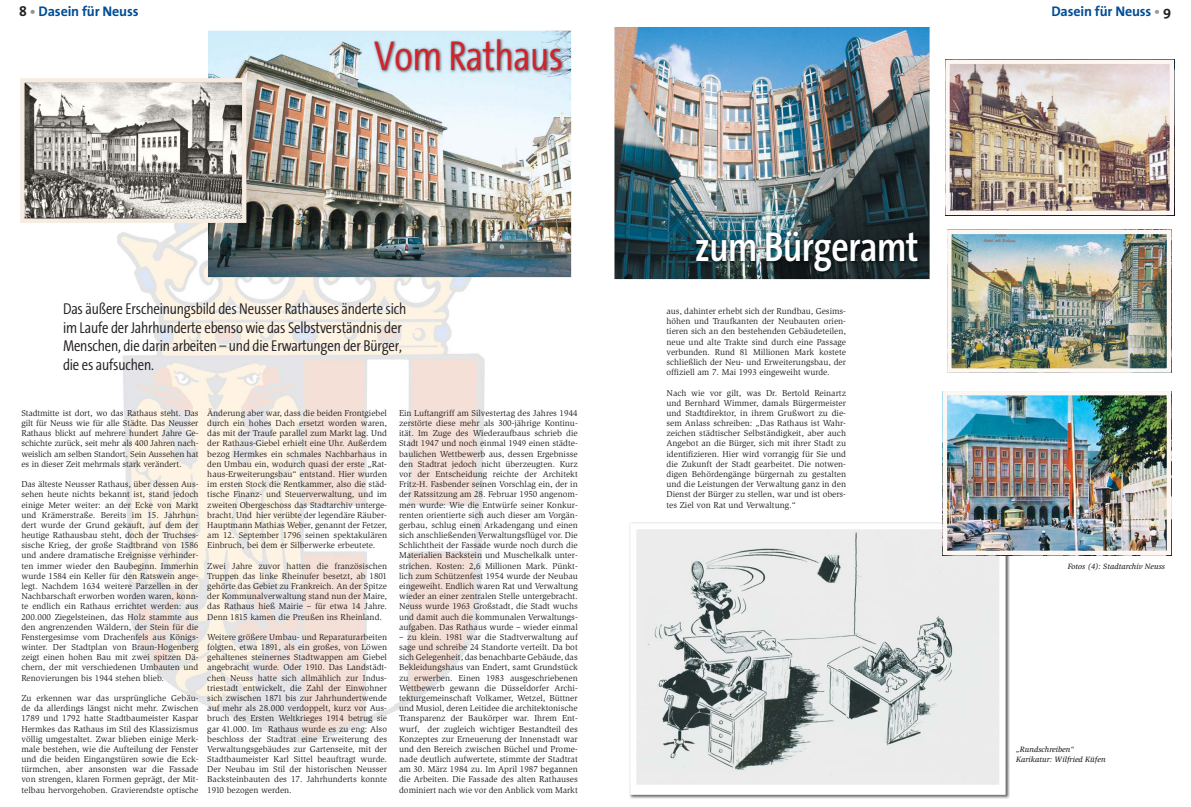
<style>
.page{position:relative;width:1191px;height:807px;background:#fff}
.page>*{position:absolute;margin:0;border:0;box-sizing:border-box;transform-origin:0 0}
.t1{font:600 42px "The Sans Cd LF";letter-spacing:-.01em;color:#fff}
.t2{font:300 42px "The Sans Cd LF";letter-spacing:-.01em;color:#d2232a}
.t3{font:300 15.75px/18.9px "The Sans Cd LF";letter-spacing:-.01em;color:#231f20}
.t4{font:700 14px "The Sans";letter-spacing:-.01em;color:#004e96}
.t5{font:8.75px/10.2px "Slimbach";color:#231f20;text-align:justify}
.t6{font:italic 500 7.88px/10.2px "Slimbach";color:#231f20}
.s1{color:#231f20}
.s2{color:#919396}
.s3{color:#999b9e}
</style>
<div class="page">
<img style="left:117px;top:223px;width:92px;height:484px">
<img style="left:209px;top:277px;width:185px;height:466px">
<img style="left:394px;top:277px;width:92px;height:435px">
<img style="left:208px;top:31px;width:363px;height:246px">
<img style="left:614px;top:27px;width:315px;height:252px">
<img style="left:373px;top:38px;width:191px;height:36px">
<img style="left:695px;top:230px;width:226px;height:45px">
<img style="left:945px;top:60px;width:229px;height:155px">
<img style="left:629px;top:522px;width:381px;height:276px">
<svg style="left:630px;top:523px;width:375px;height:271px;background:#d4d7d7"></svg>
<img style="left:947px;top:229px;width:224px;height:143px">
<img style="left:942px;top:391px;width:229px;height:163px">
<svg style="left:20px;top:78px;width:226px;height:145px;background:#b2aea9"></svg>
<h3 class="t4" style="left:19px;top:4px;width:121px"><span class="s1">8</span> <span class="s2">•</span> Dasein für Neuss</h3>
<h3 class="t4" style="left:1051px;top:4px;width:121px">Dasein für Neuss <span class="s3">•</span> <span class="s1">9</span></h3>
<h1 class="t2" style="left:374px;top:40px;width:190px">Vom Rathaus</h1>
<h2 class="t3" style="left:63px;top:300px;width:345px">Das äußere Erscheinungsbild des Neusser Rathauses änderte sich im Laufe der Jahrhunderte ebenso wie das Selbstverständnis der Menschen, die darin arbeiten – und die Erwartungen der Bürger, die es aufsuchen.</h2>
<p class="t5" style="left:21px;top:408px;width:179px">Stadtmitte ist dort, wo das Rathaus steht. Das gilt für Neuss wie für alle Städte. Das Neusser Rathaus blickt auf mehrere hundert Jahre Ge&shy;schichte zurück, seit mehr als 400 Jahren nach&shy;weislich am selben Standort. Sein Aussehen hat es in dieser Zeit mehrmals stark verändert.</p>
<p class="t5" style="left:21px;top:479px;width:179px">Das älteste Neusser Rathaus, über dessen Aus&shy;sehen heute nichts bekannt ist, stand jedoch einige Meter weiter: an der Ecke von Markt und Krämerstraße. Bereits im 15. Jahrhun&shy;dert wurde der Grund gekauft, auf dem der heutige Rathausbau steht, doch der Truchses&shy;sische Krieg, der große Stadtbrand von 1586 und andere dramatische Ereignisse verhinder&shy;ten immer wieder den Baubeginn. Immerhin wurde 1584 ein Keller für den Ratswein ange&shy;legt. Nachdem 1634 weitere Parzellen in der Nachbarschaft erworben worden waren, konn&shy;te endlich ein Rathaus errichtet werden: aus 200.000 Ziegelsteinen, das Holz stammte aus den angrenzenden Wäldern, der Stein für die Fenstergesimse vom Drachenfels aus Königs&shy;winter. Der Stadtplan von Braun-Hogenberg zeigt einen hohen Bau mit zwei spitzen Dä&shy;chern, der mit verschiedenen Umbauten und Renovierungen bis 1944 stehen blieb.</p>
<p class="t5" style="left:21px;top:693px;width:179px">Zu erkennen war das ursprüngliche Gebäu&shy;de da allerdings längst nicht mehr. Zwischen 1789 und 1792 hatte Stadtbaumeister Kaspar Hermkes das Rathaus im Stil des Klassizismus völlig umgestaltet. Zwar blieben einige Merk&shy;male bestehen, wie die Aufteilung der Fenster und die beiden Eingangstüren sowie die Eck&shy;türmchen, aber ansonsten war die Fassade von strengen, klaren Formen geprägt, der Mit&shy;telbau hervorgehoben. Gravierendste optische</p>
<p class="t5" style="left:207px;top:408px;width:181px">Änderung aber war, dass die beiden Frontgiebel durch ein hohes Dach ersetzt worden waren, das mit der Traufe parallel zum Markt lag. Und der Rathaus-Giebel erhielt eine Uhr. Außerdem bezog Hermkes ein schmales Nachbarhaus in den Umbau ein, wodurch quasi der erste „Rat&shy;haus-Erweiterungsbau“ entstand. Hier wurden im ersten Stock die Rentkammer, also die städ&shy;tische Finanz- und Steuerverwaltung, und im zweiten Obergeschoss das Stadtarchiv unterge&shy;bracht. Und hier verübte der legendäre Räuber-Hauptmann Mathias Weber, genannt der Fetzer, am 12. September 1796 seinen spektakulären Einbruch, bei dem er Silberwerke erbeutete.</p>
<p class="t5" style="left:207px;top:561px;width:181px">Zwei Jahre zuvor hatten die französischen Truppen das linke Rheinufer besetzt, ab 1801 gehörte das Gebiet zu Frankreich. An der Spitze der Kommunalverwaltung stand nun der Maire, das Rathaus hieß Mairie – für etwa 14 Jahre.<br>Denn 1815 kamen die Preußen ins Rheinland.</p>
<p class="t5" style="left:207px;top:632px;width:181px">Weitere größere Umbau- und Reparaturarbeiten folgten, etwa 1891, als ein großes, von Löwen gehaltenes steinernes Stadtwappen am Giebel angebracht wurde. Oder 1910. Das Landstädt&shy;chen Neuss hatte sich allmählich zur Indus&shy;triestadt entwickelt, die Zahl der Einwohner sich zwischen 1871 bis zur Jahrhundertwende auf mehr als 28.000 verdoppelt, kurz vor Aus&shy;bruch des Ersten Weltkrieges 1914 betrug sie gar 41.000. Im Rathaus wurde es zu eng: Also beschloss der Stadtrat eine Erweiterung des Verwaltungsgebäudes zur Gartenseite, mit der Stadtbaumeister Karl Sittel beauftragt wurde.<br>Der Neubau im Stil der historischen Neusser Backsteinbauten des 17. Jahrhunderts konnte 1910 bezogen werden.</p>
<p class="t5" style="left:399px;top:408px;width:180px">Ein Luftangriff am Silvestertag des Jahres 1944 zerstörte diese mehr als 300-jährige Kontinu&shy;ität. Im Zuge des Wiederaufbaus schrieb die Stadt 1947 und noch einmal 1949 einen städte&shy;baulichen Wettbewerb aus, dessen Ergebnisse den Stadtrat jedoch nicht überzeugten. Kurz vor der Entscheidung reichte der Architekt Fritz-H. Fasbender seinen Vorschlag ein, der in der Ratssitzung am 28. Februar 1950 angenom&shy;men wurde: Wie die Entwürfe seiner Konkur&shy;renten orientierte sich auch dieser am Vorgän&shy;gerbau, schlug einen Arkadengang und einen sich anschließenden Verwaltungsflügel vor. Die Schlichtheit der Fassade wurde noch durch die Materialien Backstein und Muschelkalk unter&shy;strichen. Kosten: 2,6 Millionen Mark. Pünkt&shy;lich zum Schützenfest 1954 wurde der Neubau eingeweiht. Endlich waren Rat und Verwaltung wieder an einer zentralen Stelle untergebracht.<br>Neuss wurde 1963 Großstadt, die Stadt wuchs und damit auch die kommunalen Verwaltungs&shy;aufgaben. Das Rathaus wurde – wieder einmal</p>
<p class="t5" style="left:399px;top:632px;width:180px">– zu klein. 1981 war die Stadtverwaltung auf sage und schreibe 24 Standorte verteilt. Da bot sich Gelegenheit, das benachbarte Gebäude, das Bekleidungshaus van Endert, samt Grundstück zu erwerben. Einen 1983 ausgeschriebenen Wettbewerb gewann die Düsseldorfer Archi&shy;tekturgemeinschaft Volkamer, Wetzel, Büttner und Musiol, deren Leitidee die architektonische Transparenz der Baukörper war. Ihrem Ent&shy;wurf, der zugleich wichtiger Bestandteil des Konzeptes zur Erneuerung der Innenstadt war und den Bereich zwischen Büchel und Prome&shy;nade deutlich aufwertete, stimmte der Stadtrat am 30. März 1984 zu. Im April 1987 begannen die Arbeiten. Die Fassade des alten Rathauses dominiert nach wie vor den Anblick vom Markt</p>
<h1 class="t1" style="left:695px;top:231px;width:224px">zum Bürgeramt</h1>
<p class="t5" style="left:666px;top:306px;width:181px">aus, dahinter erhebt sich der Rundbau, Gesims&shy;höhen und Traufkanten der Neubauten orien&shy;tieren sich an den bestehenden Gebäudeteilen, neue und alte Trakte sind durch eine Passage verbunden. Rund 81 Millionen Mark kostete schließlich der Neu- und Erweiterungsbau, der offiziell am 7. Mai 1993 eingeweiht wurde.</p>
<p class="t5" style="left:666px;top:388px;width:181px">Nach wie vor gilt, was Dr. Bertold Reinartz und Bernhard Wimmer, damals Bürgermeister und Stadtdirektor, in ihrem Grußwort zu die&shy;sem Anlass schreiben: „Das Rathaus ist Wahr&shy;zeichen städtischer Selbständigkeit, aber auch Angebot an die Bürger, sich mit ihrer Stadt zu identifizieren. Hier wird vorrangig für Sie und die Zukunft der Stadt gearbeitet. Die notwen&shy;digen Behördengänge bürgernah zu gestalten und die Leistungen der Verwaltung ganz in den Dienst der Bürger zu stellen, war und ist obers&shy;tes Ziel von Rat und Verwaltung.“</p>
<p class="t6" style="left:1068px;top:561px;width:99px">Fotos (4): Stadtarchiv Neuss</p>
<p class="t6" style="left:1016px;top:744px;width:91px">„Rundschreiben“<br>Karikatur: Wilfried Küfen</p>
</div>
